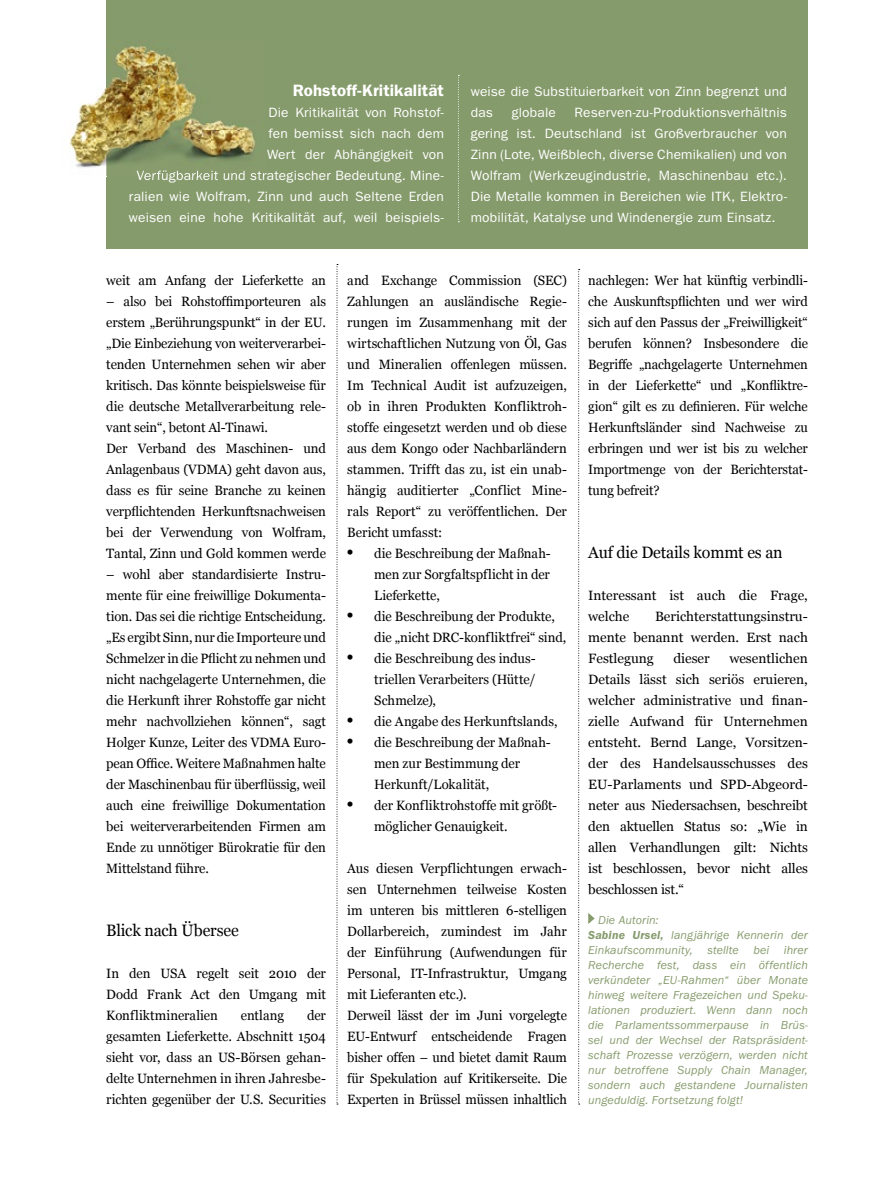
<style>
.page{position:relative;width:893px;height:1191px;background:#fff}
.page>*{position:absolute;margin:0;border:0;box-sizing:border-box;transform-origin:0 0}
.t1{font:16.5px "Georgia";letter-spacing:-.01em;color:#000}
.t2{font:600 16.5px "Franklin Gothic LT";letter-spacing:.005em;color:#fff}
.t3{font:13.5px/21px "Georgia";letter-spacing:-.01em;color:#000;text-align:justify}
.t4{font:13.5px/21px "Franklin Gothic LT";letter-spacing:.015em;color:#fff;text-align:right}
.t5{font:13.5px/21px "Georgia";letter-spacing:-.01em;color:#000;text-align:justify;scale:.96 1}
.t6{font:italic 12px/15px "Franklin Gothic LT";letter-spacing:.01em;color:#869b6c}
.s1{font-family:"Times";font-size:18px}
.s2{font-weight:600}
</style>
<div class="page">
<div style="left:106px;top:0;width:702px;height:249px;background:#869b6c"></div>
<svg style="left:588px;top:913px;width:7px;height:11px"></svg>
<svg style="left:337px;top:264px;width:1px;height:840px"></svg>
<svg style="left:578px;top:269px;width:2px;height:835px"></svg>
<img style="left:69px;top:88px;width:37px;height:80px">
<img style="left:106px;top:46px;width:146px;height:85px">
<img style="left:106px;top:131px;width:53px;height:45px">
<img style="left:159px;top:131px;width:96px;height:29px">
<img style="left:137px;top:170px;width:127px;height:6px">
<svg style="left:458px;top:75px;width:1px;height:147px"></svg>
<p class="t2" style="left:293px;top:81px;width:153px">Rohstoff-Kritikalität</p>
<p class="t4" style="left:129px;top:102px;width:317px">Die Kritikalität von Rohstof-<br>fen bemisst sich nach dem<br>Wert der Abhängigkeit von<br>Verfügbarkeit und strategischer Bedeutung. Mine&shy;ralien wie Wolfram, Zinn und auch Seltene Erden weisen eine hohe Kritikalität auf, weil beispiels-</p>
<p class="t4" style="left:471px;top:81px;width:318px;text-align:left">weise die Substituierbarkeit von Zinn begrenzt und das</p>
<p class="t4" style="left:471px;top:102px;width:318px;text-align:justify;text-indent:104px">Reserven-zu-Produktionsverhältnis gering ist. Deutschland ist Großverbraucher von Zinn (Lote, Weißblech, diverse Chemikalien) und von Wolfram (Werkzeugindustrie, Maschinenbau etc.).<br>Die Metalle kommen in Bereichen wie ITK, Elektro&shy;mobilität, Katalyse und Windenergie zum Einsatz.</p>
<p class="t4" style="left:512px;top:102px;width:46px">globale</p>
<p class="t3" style="left:106px;top:270px;width:221px">weit am Anfang der Lieferkette an</p>
<p class="t3" style="left:106px;top:291px;width:221px;text-align:left">– also bei Rohstoffimporteuren als erstem „Berührungspunkt“ in der EU. „Die Einbeziehung von weiterverarbei&shy;tenden Unternehmen sehen wir aber kritisch. Das könnte beispielsweise für die deutsche Metallverarbeitung rele&shy;vant sein“, betont Al-Tinawi.<br>Der Verband des Maschinen- und Anlagenbaus (VDMA) geht davon aus, dass es für seine Branche zu keinen verpflichtenden Herkunftsnachweisen bei der Verwendung von Wolfram, Tantal, Zinn und Gold kommen werde</p>
<p class="t3" style="left:106px;top:564px;width:221px">– wohl aber standardisierte Instru&shy;mente für eine freiwillige Dokumenta&shy;tion. Das sei die richtige Entscheidung. „Es ergibt Sinn, nur die Importeure und Schmelzer in die Pflicht zu nehmen und nicht nachgelagerte Unternehmen, die die Herkunft ihrer Rohstoffe gar nicht mehr nachvollziehen können“, sagt Holger Kunze, Leiter des VDMA Euro&shy;pean Office. Weitere Maßnahmen halte der Maschinenbau für überflüssig, weil auch eine freiwillige Dokumentation bei weiterverarbeitenden Firmen am Ende zu unnötiger Bürokratie für den Mittelstand führe.</p>
<p class="t1" style="left:106px;top:920px;width:134px">Blick nach Übersee</p>
<p class="t3" style="left:106px;top:963px;width:221px">In den USA regelt seit 2010 der Dodd Frank Act den Umgang mit Konfliktmineralien</p>
<p class="t3" style="left:106px;top:1005px;width:221px;text-indent:201px">der gesamten Lieferkette. Abschnitt 1504 sieht vor, dass an US-Börsen gehan&shy;delte Unternehmen in ihren Jahresbe&shy;richten gegenüber der U.S. Securities</p>
<p class="t3" style="left:241px;top:1005px;width:45px">entlang</p>
<p class="t3" style="left:347px;top:270px;width:221px">and Exchange Commission (SEC)<br>Zahlungen an ausländische Regie&shy;rungen im Zusammenhang mit der wirtschaftlichen Nutzung von Öl, Gas und Mineralien offenlegen müssen.<br>Im Technical Audit ist aufzuzeigen, ob in ihren Produkten Konfliktroh&shy;stoffe eingesetzt werden und ob diese aus dem Kongo oder Nachbarländern stammen. Trifft das zu, ist ein unab&shy;hängig auditierter „Conflict Mine&shy;rals Report“ zu veröffentlichen. Der Bericht umfasst:</p>
<p class="t3" style="left:374px;top:543px;width:178px;text-indent:-27px"><span class="s1">•</span> die Beschreibung der Maßnah&shy;men zur Sorgfaltspflicht in der Lieferkette,</p>
<p class="t3" style="left:374px;top:606px;width:194px;text-indent:-27px"><span class="s1">•</span> die Beschreibung der Produkte, die „nicht DRC-konfliktfrei“ sind,</p>
<p class="t3" style="left:374px;top:648px;width:163px;text-indent:-27px"><span class="s1">•</span> die Beschreibung des indus&shy;triellen Verarbeiters (Hütte/ Schmelze),</p>
<p class="t3" style="left:347px;top:711px;width:212px"><span class="s1">•</span> die Angabe des Herkunftslands,</p>
<p class="t3" style="left:374px;top:732px;width:178px;text-align:left;text-indent:-27px"><span class="s1">•</span> die Beschreibung der Maßnah&shy;men zur Bestimmung der<br>Herkunft/Lokalität,</p>
<p class="t3" style="left:374px;top:795px;width:184px;text-indent:-27px"><span class="s1">•</span> der Konfliktrohstoffe mit größt&shy;möglicher Genauigkeit.</p>
<p class="t3" style="left:347px;top:858px;width:221px;text-align:left">Aus diesen Verpflichtungen erwach&shy;sen Unternehmen teilweise Kosten im unteren bis mittleren 6-stelligen Dollarbereich, zumindest im Jahr der Einführung (Aufwendungen für Personal, IT-Infrastruktur, Umgang mit Lieferanten etc.).<br>Derweil lässt der im Juni vorgelegte EU-Entwurf entscheidende Fragen bisher offen – und bietet damit Raum für Spekulation auf Kritikerseite. Die Experten in Brüssel müssen inhaltlich</p>
<p class="t5" style="left:588px;top:270px;width:230px">nachlegen: Wer hat künftig verbindli&shy;che Auskunftspflichten und wer wird sich auf den Passus der „Freiwilligkeit“ berufen können? Insbesondere die Begriffe „nachgelagerte Unternehmen in der Lieferkette“ und „Konfliktre&shy;gion“ gilt es zu definieren. Für welche Herkunftsländer sind Nachweise zu erbringen und wer ist bis zu welcher Importmenge von der Berichterstat&shy;tung befreit?</p>
<p class="t1" style="left:588px;top:542px;width:196px">Auf die Details kommt es an</p>
<p class="t3" style="left:588px;top:585px;width:221px">Interessant ist auch die Frage, welche</p>
<p class="t3" style="left:588px;top:606px;width:221px;text-indent:67px">Berichterstattungsinstru&shy;mente benannt werden. Erst nach Festlegung</p>
<p class="t3" style="left:588px;top:648px;width:221px;text-indent:141px">wesentlichen Details lässt sich seriös eruieren, welcher administrative und finan&shy;zielle Aufwand für Unternehmen entsteht. Bernd Lange, Vorsitzen&shy;der des Handelsausschusses des EU-Parlaments und SPD-Abgeord&shy;neter aus Niedersachsen, beschreibt den aktuellen Status so: „Wie in allen Verhandlungen gilt: Nichts ist beschlossen, bevor nicht alles beschlossen ist.“</p>
<p class="t6" style="left:588px;top:913px;width:221px;text-indent:10px">Die Autorin:<br><span class="s2">Sabine Ursel,</span> langjährige Kennerin der Einkaufscommunity, stellte bei ihrer Recherche fest, dass ein öffentlich verkündeter „EU-Rahmen“ über Monate hinweg weitere Fragezeichen und Speku&shy;lationen produziert. Wenn dann noch die Parlamentssommerpause in Brüs&shy;sel und der Wechsel der Ratspräsident&shy;schaft Prozesse verzögern, werden nicht nur betroffene Supply Chain Manager, sondern auch gestandene Journalisten ungeduldig. Fortsetzung folgt!</p>
<p class="t3" style="left:673px;top:648px;width:38px">dieser</p>
</div>
